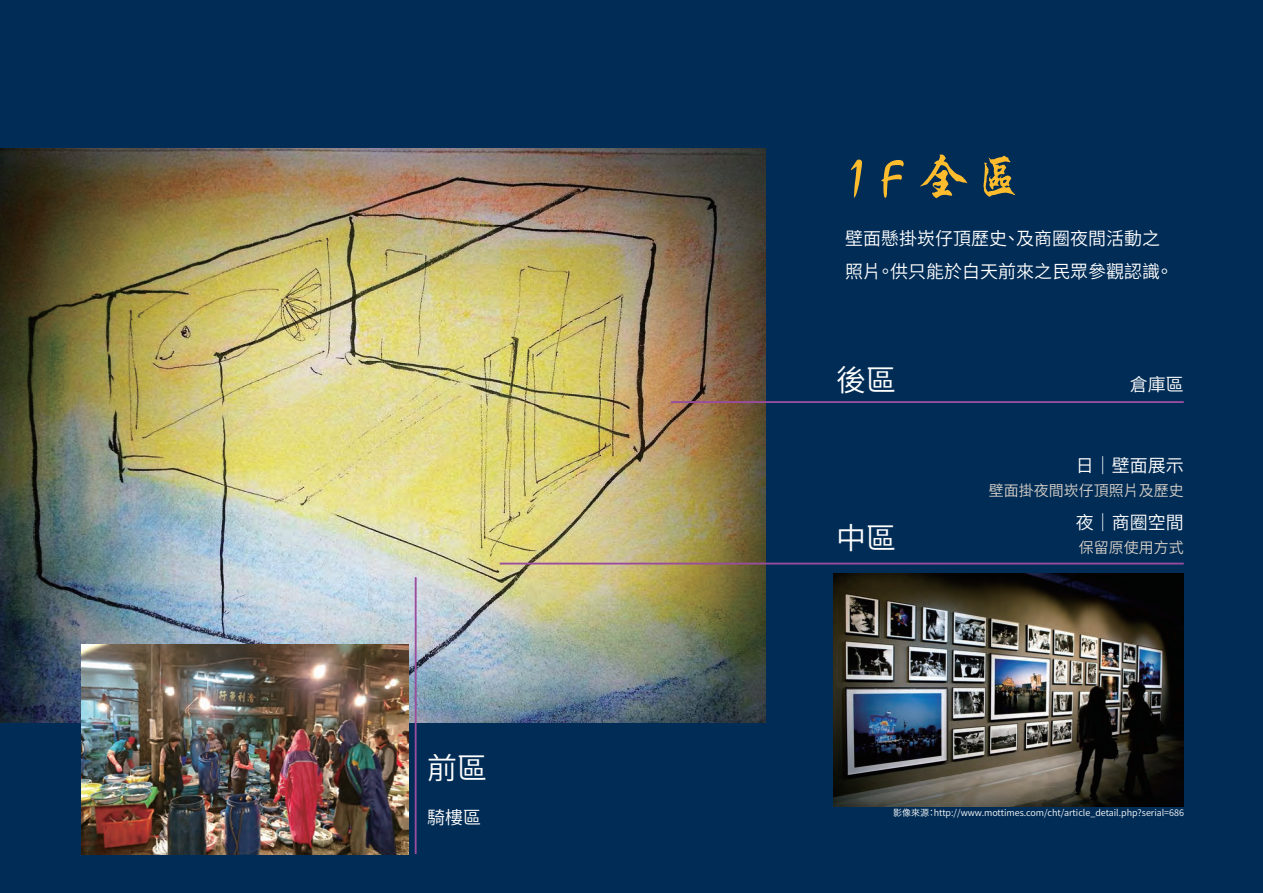
<style>
.page{position:relative;width:1263px;height:893px;background:#002c55}
.page>*{position:absolute;margin:0;border:0;box-sizing:border-box;transform-origin:0 0}
.t1{font:54px "Singkaibei EG Bold Big 5";color:#fdbb2e}
.t2{font:600 30px "Noto Sans CJ Ktc";color:#fff}
.t3{font:600 18px/33px "Noto Sans CJ Ktc";color:#fff}
.t4{font:600 15px "Noto Sans CJ Ktc";color:#d8d0c9}
.t5{font:600 9px "Noto Sans CJ Ktc";color:#fff}
</style>
<div class="page">
<img style="left:834px;top:573px;width:350px;height:234px">
<img style="left:0;top:148px;width:765px;height:574px">
<hr style="left:415px;top:577px;width:2px;height:277px;background:#9a4c9d">
<img style="left:81px;top:645px;width:328px;height:209px">
<hr style="left:671px;top:401px;width:513px;height:2px;background:#9a4c9d">
<hr style="left:500px;top:563px;width:684px;height:1px;background:#9a4c9d">
<h2 class="t2" style="left:427px;top:751px;width:61px">前區</h2>
<h3 class="t3" style="left:427px;top:801px;width:55px">騎樓區</h3>
<h1 class="t1" style="left:846px;top:153px;width:179px">1 F 全區</h1>
<h3 class="t3" style="left:845px;top:222px;width:330px">壁面懸掛崁仔頂歷史、及商圈夜間活動之照片。供只能於白天前來之民眾參觀認識。</h3>
<h2 class="t2" style="left:836px;top:363px;width:61px">後區</h2>
<h3 class="t3" style="left:1130px;top:368px;width:55px">倉庫區</h3>
<h2 class="t2" style="left:836px;top:521px;width:61px">中區</h2>
<h3 class="t3" style="left:1076px;top:449px;width:109px">日｜壁面展示</h3>
<h3 class="t4" style="left:989px;top:482px;width:196px">壁面掛夜間崁仔頂照片及歷史</h3>
<h3 class="t3" style="left:1076px;top:506px;width:109px">夜｜商圈空間</h3>
<h3 class="t4" style="left:1079px;top:539px;width:106px">保留原使用方式</h3>
<p class="t5" style="left:893px;top:807px;width:292px">影像來源：http://www.mottimes.com/cht/article_detail.php?serial=686</p>
</div>
